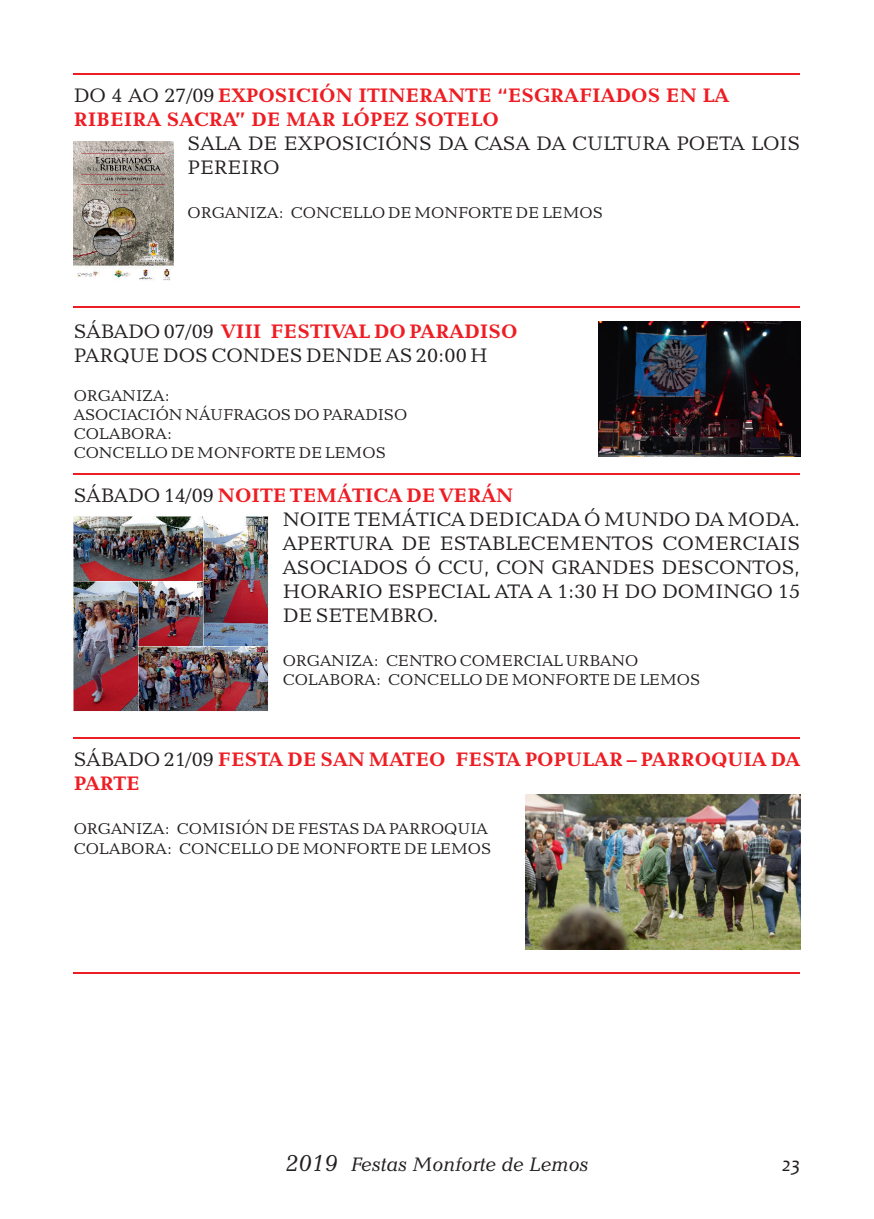
<style>
.page{position:relative;width:874px;height:1219px;background:#fff}
.page>*{position:absolute;margin:0;border:0;box-sizing:border-box;transform-origin:0 0}
.t1{font:20px/24px "Candida BT";color:#231f20}
.t2{font:700 20px "Candida BT";color:#ee1d23}
.t3{font:italic 20px "Candida BT";color:#231f20}
.t4{font:italic 20px "Candara";color:#231f20}
.t5{font:16px/19.2px "Candida BT";color:#231f20}
.s1{font-weight:400;color:#231f20}
.s2{font-weight:700;color:#ee1d23}
.s3{font-size:24px}
</style>
<div class="page">
<hr style="left:74px;top:74px;width:725px;height:1px;background:#ee1d23">
<hr style="left:74px;top:306px;width:725px;height:1px;background:#ee1d23">
<hr style="left:74px;top:473px;width:725px;height:2px;background:#ee1d23">
<hr style="left:74px;top:737px;width:725px;height:1px;background:#ee1d23">
<hr style="left:74px;top:972px;width:725px;height:2px;background:#ee1d23">
<img style="left:74px;top:517px;width:194px;height:194px">
<img style="left:525px;top:795px;width:274px;height:154px">
<img style="left:74px;top:142px;width:99px;height:139px">
<img style="left:598px;top:321px;width:201px;height:135px">
<p class="t2" style="left:74px;top:87px;width:657px"><span class="s1">DO 4 AO 27/09</span> EXPOSICIÓN ITINERANTE “ESGRAFIADOS EN LA</p>
<p class="t1" style="left:187px;top:132px;width:613px">SALA DE EXPOSICIÓNS DA CASA DA CULTURA POETA LOIS<br>PEREIRO</p>
<p class="t5" style="left:187px;top:204px;width:416px">ORGANIZA: CONCELLO DE MONFORTE DE LEMOS</p>
<p class="t2" style="left:74px;top:111px;width:426px">RIBEIRA SACRA” DE MAR LÓPEZ SOTELO</p>
<p class="t1" style="left:74px;top:320px;width:445px">SÁBADO 07/09 <span class="s2">VIII FESTIVAL DO PARADISO<br></span>PARQUE DOS CONDES DENDE AS 20:00 H</p>
<p class="t5" style="left:74px;top:387px;width:335px">ORGANIZA:<br>ASOCIACIÓN NÁUFRAGOS DO PARADISO<br>COLABORA:<br>CONCELLO DE MONFORTE DE LEMOS</p>
<p class="t1" style="left:282px;top:484px;width:518px;text-indent:-209px">SÁBADO 14/09 <span class="s2">NOITE TEMÁTICA DE VERÁN<br></span>NOITE TEMÁTICA DEDICADA Ó MUNDO DA MODA.<br>APERTURA DE ESTABLECEMENTOS COMERCIAIS ASOCIADOS Ó CCU, CON GRANDES DESCONTOS, HORARIO ESPECIAL ATA A 1:30 H DO DOMINGO 15<br>DE SETEMBRO.</p>
<p class="t5" style="left:282px;top:652px;width:419px">ORGANIZA: CENTRO COMERCIAL URBANO<br>COLABORA: CONCELLO DE MONFORTE DE LEMOS</p>
<p class="t2" style="left:74px;top:751px;width:727px"><span class="s1">SÁBADO 21/09</span> FESTA DE SAN MATEO FESTA POPULAR – PARROQUIA DA</p>
<p class="t2" style="left:74px;top:775px;width:68px">PARTE</p>
<p class="t5" style="left:74px;top:820px;width:419px">ORGANIZA: COMISIÓN DE FESTAS DA PARROQUIA<br>COLABORA: CONCELLO DE MONFORTE DE LEMOS</p>
<p class="t3" style="left:286px;top:1156px;width:304px"><span class="s3">2019</span> Festas Monforte de Lemos</p>
<p class="t4" style="left:781px;top:1156px;width:19px">23</p>
</div>
